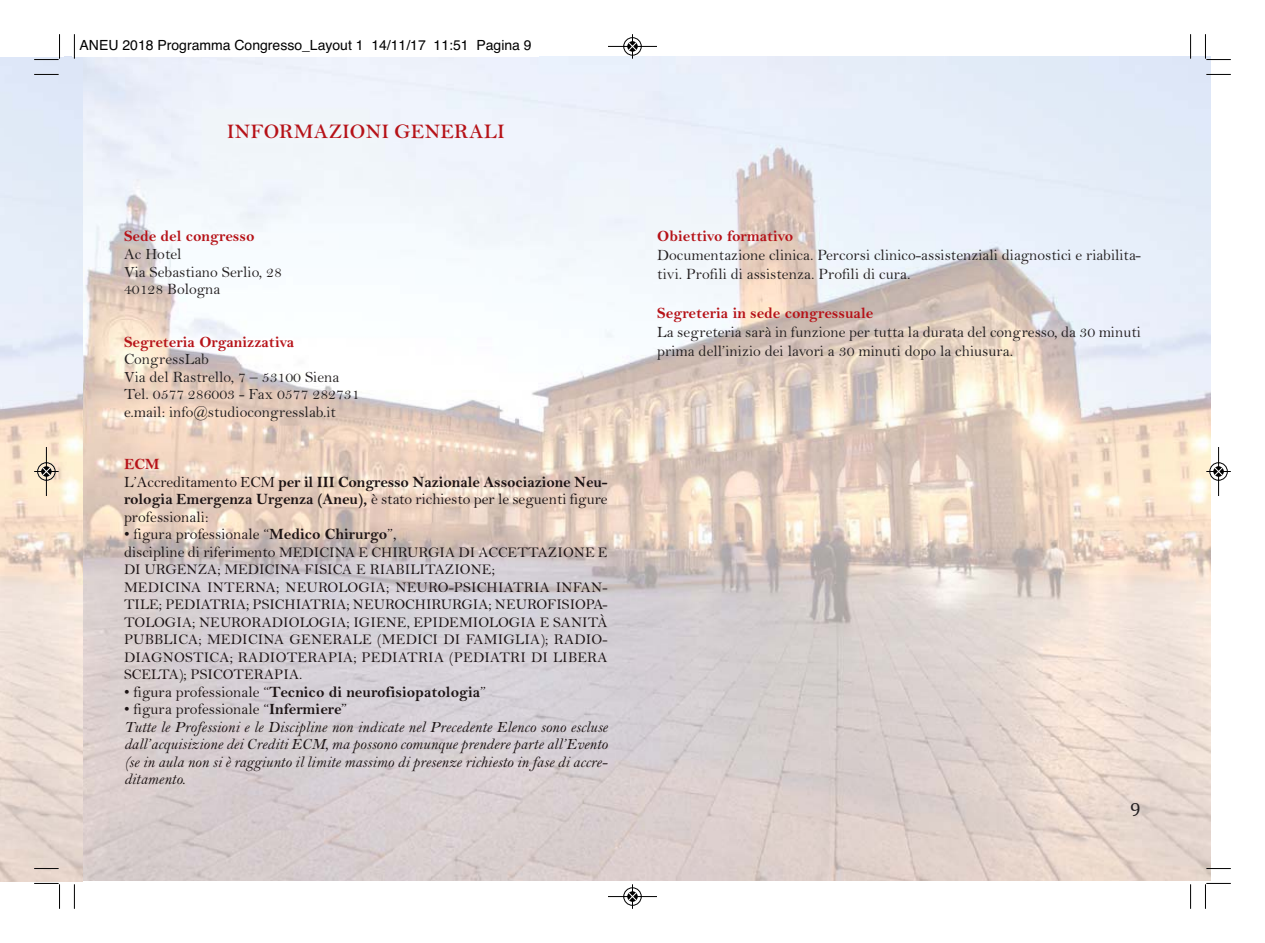
<style>
.page{position:relative;width:1265px;height:943px;background:#fff}
.page>*{position:absolute;margin:0;border:0;box-sizing:border-box;transform-origin:0 0}
.t1{font:600 21px "Bell MT Std";color:#b61218}
.t2{font:19.25px "Cambria";color:#231f20}
.t3{font:15.75px/17.5px "Bell MT Std";color:#231f20}
.t4{font:italic 15.75px/17.5px "Bell MT Std";color:#1d1415}
.t5{font:700 15.75px/17.5px "Bell MT Std";letter-spacing:-.01em;color:#1d1415}
.t6{font:700 15.75px "Bell MT Std";color:#b61218}
.t7{font:15.75px "Bell MT Std";color:#1d1415}
.t8{font:14.88px/17.5px "Bell MT Std";color:#1d1415}
.t9{font:14px "Helvetica";color:#000}
.s1{color:#b61218}
.s2{font-weight:400}
.s3{font-weight:700}
.s4{font-size:15.75px}
.s5{font-style:normal}
.s6{font-weight:700;font-style:normal}
</style>
<div class="page">
<img style="left:64px;top:56px;width:1146px;height:824px">
<img style="left:0;top:57px;width:83px;height:824px">
<div style="left:73px;top:32px;width:466px;height:25px;background:#fff"></div>
<svg style="left:74px;top:34px;width:1px;height:25px"></svg>
<svg style="left:34px;top:74px;width:25px;height:1px"></svg>
<svg style="left:1190px;top:34px;width:1px;height:25px"></svg>
<svg style="left:1206px;top:74px;width:25px;height:1px"></svg>
<svg style="left:74px;top:884px;width:1px;height:24px"></svg>
<svg style="left:34px;top:868px;width:25px;height:1px"></svg>
<svg style="left:1190px;top:884px;width:1px;height:24px"></svg>
<svg style="left:1206px;top:868px;width:25px;height:1px"></svg>
<svg style="left:34px;top:34px;width:26px;height:26px"></svg>
<svg style="left:1205px;top:34px;width:26px;height:26px"></svg>
<svg style="left:34px;top:883px;width:26px;height:25px"></svg>
<svg style="left:1205px;top:883px;width:26px;height:25px"></svg>
<svg style="left:607px;top:34px;width:51px;height:26px"></svg>
<svg style="left:608px;top:884px;width:49px;height:25px"></svg>
<svg style="left:33px;top:446px;width:27px;height:51px"></svg>
<svg style="left:1205px;top:446px;width:26px;height:51px"></svg>
<p class="t9" style="left:80px;top:40px;width:454px">ANEU 2018 Programma Congresso_Layout 1 14/11/17 11:51 Pagina 9</p>
<h1 class="t1" style="left:227px;top:118px;width:280px">INFORMAZIONI GENERALI</h1>
<p class="t6" style="left:124px;top:231px;width:132px">Sede del congresso</p>
<p class="t3" style="left:124px;top:247px;width:159px">Ac Hotel<br>Via Sebastiano Serlio, 28<br>40128 Bologna</p>
<p class="t6" style="left:124px;top:336px;width:172px">Segreteria Organizzativa</p>
<p class="t3" style="left:124px;top:352px;width:237px">CongressLab<br>Via del Rastrello, 7 – 53100 Siena<br>Tel. 0577 286003 - Fax 0577 282731 e.mail: info@studiocongresslab.it</p>
<p class="t5" style="left:124px;top:457px;width:485px"><span class="s1">ECM<br></span><span class="s2">L’Accreditamento ECM</span> per il III Congresso Nazionale Associazione Neu&shy;rologia Emergenza Urgenza (Aneu), <span class="s2">è stato richiesto per le seguenti figure professionali:</span></p>
<p class="t7" style="left:124px;top:528px;width:274px">• figura professionale “<span class="s3">Medico Chirurgo</span>”,</p>
<p class="t8" style="left:124px;top:545px;width:485px"><span class="s4">discipline di riferimento</span> MEDICINA E CHIRURGIA DI ACCETTAZIONE E DI URGENZA; MEDICINA FISICA E RIABILITAZIONE;<br>MEDICINA INTERNA; NEUROLOGIA; NEURO-PSICHIATRIA INFAN-TILE; PEDIATRIA; PSICHIATRIA; NEUROCHIRURGIA; NEUROFISIOPA-TOLOGIA; NEURORADIOLOGIA; IGIENE, EPIDEMIOLOGIA E SANITÀ PUBBLICA; MEDICINA GENERALE (MEDICI DI FAMIGLIA); RADIO-DIAGNOSTICA; RADIOTERAPIA; PEDIATRIA (PEDIATRI DI LIBERA SCELTA); PSICOTERAPIA.</p>
<p class="t5" style="left:124px;top:684px;width:363px"><span class="s2">• figura professionale “</span>Tecnico di neurofisiopatologia<span class="s2">”</span></p>
<p class="t4" style="left:124px;top:702px;width:485px"><span class="s5">• figura professionale “</span><span class="s6">Infermiere</span><span class="s5">”<br></span>Tutte le Professioni e le Discipline non indicate nel Precedente Elenco sono escluse dall’acquisizione dei Crediti ECM, ma possono comunque prendere parte all’Evento (se in aula non si è raggiunto il limite massimo di presenze richiesto in fase di accre&shy;ditamento.</p>
<p class="t6" style="left:657px;top:230px;width:138px">Obiettivo formativo</p>
<p class="t3" style="left:657px;top:247px;width:485px;line-height:19.2px">Documentazione clinica. Percorsi clinico-assistenziali diagnostici e riabilita&shy;tivi. Profili di assistenza. Profili di cura.</p>
<p class="t6" style="left:657px;top:307px;width:218px">Segreteria in sede congressuale</p>
<p class="t3" style="left:657px;top:324px;width:485px;line-height:19.2px">La segreteria sarà in funzione per tutta la durata del congresso, da 30 minuti prima dell’inizio dei lavori a 30 minuti dopo la chiusura.</p>
<p class="t2" style="left:1130px;top:802px;width:12px">9</p>
</div>
